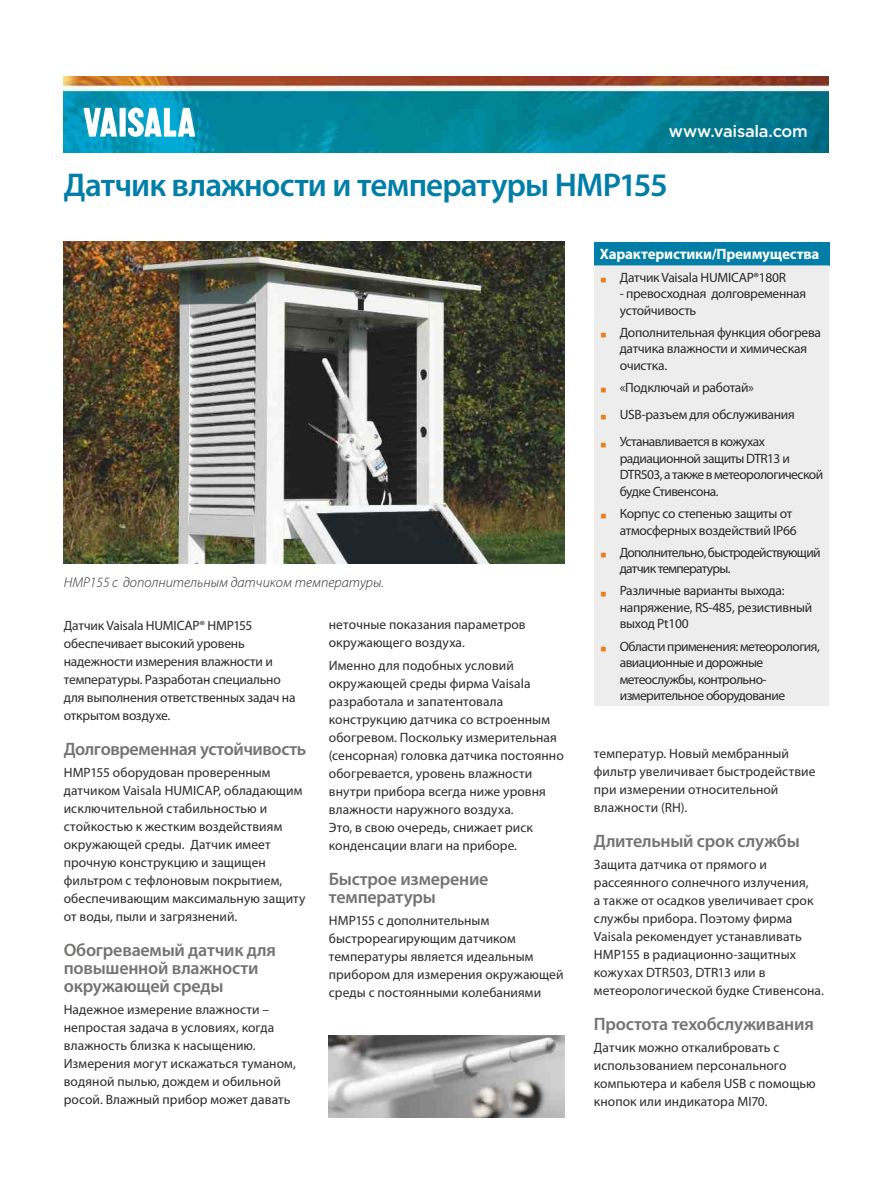
<style>
.page{position:relative;width:893px;height:1191px;background:#fff}
.page>*{position:absolute;margin:0;border:0;box-sizing:border-box;transform-origin:0 0}
.t1{font:600 33px "Myriad Pro";letter-spacing:-.025em;color:#007ea7}
.t2{font:600 18px/18px "Myriad Pro";letter-spacing:-.015em;color:#737372}
.t3{font:500 16.5px "Gotham";letter-spacing:-.015em;color:#fff}
.t4{font:700 15px "Myriad Pro";letter-spacing:-.015em;color:#fff}
.t5{font:italic 300 14.25px "Myriad Pro";color:#2b2b2a}
.t6{font:13.5px/18px "Myriad Pro";color:#2b2b2a}
.t7{font:13.5px/16.5px "Myriad Pro";letter-spacing:-.02em;color:#2b2b2a}
.t8{font:13.5px/16.5px "Myriad Pro";letter-spacing:-.04em;color:#2b2b2a}
.t9{font:13.5px/16.5px "Myriad Pro";letter-spacing:-.05em;color:#2b2b2a}
.s1{font-family:"Arial";font-size:21px;color:#e77d1b}
</style>
<div class="page">
<img style="left:64px;top:77px;width:765px;height:75px">
<svg style="left:83px;top:108px;width:34px;height:29px"></svg>
<div style="left:120px;top:108px;width:6px;height:29px;background:#fff"></div>
<svg style="left:128px;top:107px;width:67px;height:30px"></svg>
<div style="left:594px;top:242px;width:235px;height:23px;background:#007ea7"></div>
<div style="left:594px;top:265px;width:235px;height:441px;background:#ededed"></div>
<img style="left:329px;top:1035px;width:235px;height:82px">
<img style="left:64px;top:241px;width:500px;height:322px">
<p class="t3" style="left:669px;top:120px;width:141px">www.vaisala.com</p>
<h1 class="t1" style="left:64px;top:164px;width:605px">Датчик влажности и температуры HMP155</h1>
<p class="t5" style="left:64px;top:574px;width:322px">HMP155 с дополнительным датчиком температуры.</p>
<p class="t6" style="left:64px;top:616px;width:233px">Датчик Vaisala HUMICAP® HMP155 обеспечивает высокий уровень надежности измерения влажности и температуры. Разработан специально для выполнения ответственных задач на открытом воздухе.</p>
<h2 class="t2" style="left:64px;top:739px;width:244px">Долговременная устойчивость</h2>
<p class="t6" style="left:64px;top:763px;width:243px">HMP155 оборудован проверенным датчиком Vaisala HUMICAP, обладающим исключительной стабильностью и стойкостью к жестким воздействиям окружающей среды. Датчик имеет прочную конструкцию и защищен фильтром с тефлоновым покрытием, обеспечивающим максимальную защиту от воды, пыли и загрязнений.</p>
<h2 class="t2" style="left:64px;top:940px;width:214px">Обогреваемый датчик для повышенной влажности окружающей среды</h2>
<p class="t6" style="left:64px;top:1000px;width:234px">Надежное измерение влажности – непростая задача в условиях, когда влажность близка к насыщению.<br>Измерения могут искажаться туманом, водяной пылью, дождем и обильной росой. Влажный прибор может давать</p>
<p class="t6" style="left:329px;top:615px;width:198px">неточные показания параметров окружающего воздуха.</p>
<p class="t6" style="left:329px;top:656px;width:236px">Именно для подобных условий окружающей среды фирма Vaisala разработала и запатентовала конструкцию датчика со встроенным обогревом. Поскольку измерительная (сенсорная) головка датчика постоянно обогревается, уровень влажности внутри прибора всегда ниже уровня влажности наружного воздуха.<br>Это, в свою очередь, снижает риск конденсации влаги на приборе.</p>
<h2 class="t2" style="left:329px;top:869px;width:161px">Быстрое измерение температуры</h2>
<p class="t6" style="left:329px;top:911px;width:236px">HMP155 c дополнительным быстрореагирующим датчиком температуры является идеальным прибором для измерения окружающей среды с постоянными колебаниями</p>
<p class="t4" style="left:600px;top:244px;width:221px">Характеристики/Преимущества</p>
<p class="t7" style="left:600px;top:268px;width:188px"><span class="s1">▪</span> Датчик Vaisala HUMICAP®180R</p>
<p class="t7" style="left:620px;top:285px;width:188px">- превосходная долговременная устойчивость</p>
<p class="t7" style="left:620px;top:324px;width:203px;text-indent:-20px"><span class="s1">▪</span> Дополнительная функция обогрева датчика влажности и химическая очистка.</p>
<p class="t7" style="left:600px;top:379px;width:155px"><span class="s1">▪</span> «Подключай и работай»</p>
<p class="t7" style="left:600px;top:406px;width:196px"><span class="s1">▪</span> USB-разъем для обслуживания</p>
<p class="t8" style="left:620px;top:433px;width:205px;text-indent:-20px"><span class="s1">▪</span> Устанавливается в кожухах радиационной защиты DTR13 и<br>DTR503, а также в метеорологической будке Стивенсона.</p>
<p class="t7" style="left:620px;top:505px;width:179px;text-indent:-20px"><span class="s1">▪</span> Корпус со степенью защиты от атмосферных воздействий IP66</p>
<p class="t9" style="left:620px;top:544px;width:202px;text-indent:-20px"><span class="s1">▪</span> Дополнительно, быстродействующий датчик температуры.</p>
<p class="t7" style="left:620px;top:582px;width:194px;text-indent:-20px"><span class="s1">▪</span> Различные варианты выхода: напряжение, RS-485, резистивный выход Pt100</p>
<p class="t8" style="left:620px;top:637px;width:202px;text-indent:-20px"><span class="s1">▪</span> Области применения: метеорология, авиационные и дорожные метеослужбы, контрольно&shy;измерительное оборудование</p>
<p class="t6" style="left:594px;top:744px;width:223px">температур. Новый мембранный фильтр увеличивает быстродействие при измерении относительной влажности (RH).</p>
<h2 class="t2" style="left:594px;top:831px;width:207px">Длительный срок службы</h2>
<p class="t6" style="left:594px;top:855px;width:232px">Защита датчика от прямого и рассеянного солнечного излучения,<br>а также от осадков увеличивает срок службы прибора. Поэтому фирма Vaisala рекомендует устанавливать HMP155 в радиационно-защитных кожухах DTR503, DTR13 или в метеорологической будке Стивенсона.</p>
<h2 class="t2" style="left:594px;top:1014px;width:221px">Простота техобслуживания</h2>
<p class="t6" style="left:594px;top:1038px;width:223px">Датчик можно откалибровать с использованием персонального компьютера и кабеля USB с помощью кнопок или индикатора MI70.</p>
</div>
